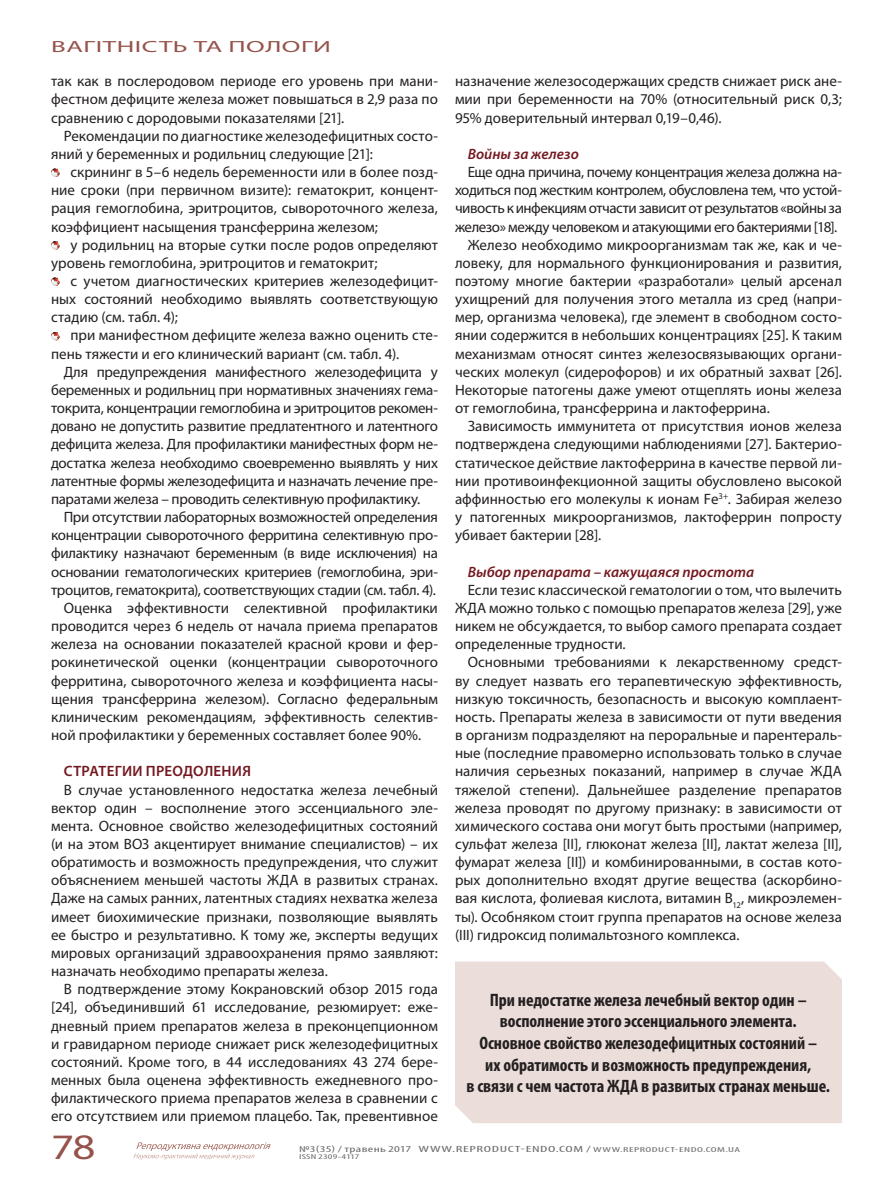
<style>
.page{position:relative;width:893px;height:1187px;background:#fff}
.page>*{position:absolute;margin:0;border:0;box-sizing:border-box;transform-origin:0 0}
.t1{font:35.85px "Myriad Pro";color:#95534b;scale:1.25 1}
.t2{font:700 condensed 18px/21.6px "Myriad Pro";letter-spacing:-.005em;color:#231f20;text-align:center}
.t3{font:16.2px "Myriad Pro";letter-spacing:.02em;color:#95534b;scale:1.67 1}
.t4{font:15px/18.1px "Myriad Pro";color:#231f20;text-align:justify}
.t5{font:15px "Myriad Pro";letter-spacing:-.02em;color:#231f20}
.t6{font:15px "Myriad Pro";letter-spacing:-.03em;color:#231f20}
.t7{font:italic 600 15px "Myriad Pro";color:#741820}
.t8{font:600 15px "Myriad Pro";letter-spacing:.015em;color:#741820}
.t9{font:condensed 9px "Myriad Pro";letter-spacing:.035em;color:#6c6d70;scale:1.67 1}
.t10{font:condensed 7.2px "Myriad Pro";letter-spacing:.01em;color:#6c6d70;scale:1.67 1}
.s1{font-size:7.2px}
</style>
<div class="page">
<svg style="left:133px;top:1142px;width:138px;height:17px"></svg>
<svg style="left:51px;top:168px;width:9px;height:9px"></svg>
<svg style="left:51px;top:241px;width:9px;height:9px"></svg>
<svg style="left:51px;top:277px;width:9px;height:9px"></svg>
<svg style="left:51px;top:332px;width:9px;height:8px"></svg>
<div style="left:455px;top:961px;width:387px;height:162px;background:#ebddd9"></div>
<p class="t3" style="left:51px;top:36px;width:169px">ВАГІТНІСТЬ ТА ПОЛОГИ</p>
<p class="t4" style="left:51px;top:72px;width:388px">так как в послеродовом периоде его уровень при мани&shy;фестном дефиците железа может повышаться в 2,9 раза по сравнению с дородовыми показателями [21].</p>
<p class="t4" style="left:51px;top:126px;width:388px;text-indent:13px">Рекомендации по диагностике железодефицитных состо&shy;яний у беременных и родильниц следующие [21]:</p>
<p class="t4" style="left:51px;top:163px;width:388px;text-indent:20px">cкрининг в 5–6 недель беременности или в более позд&shy;ние сроки (при первичном визите): гематокрит, концент&shy;рация гемоглобина, эритроцитов, сывороточного железа, коэффициент насыщения трансферрина железом;</p>
<p class="t4" style="left:51px;top:235px;width:388px;text-indent:19px">у родильниц на вторые сутки после родов определяют уровень гемоглобина, эритроцитов и гематокрит;</p>
<p class="t4" style="left:51px;top:271px;width:388px;text-indent:20px">с учетом диагностических критериев железодефицит&shy;ных состояний необходимо выявлять соответствующую стадию (см. табл. 4);</p>
<p class="t4" style="left:51px;top:326px;width:388px;text-indent:20px">при манифестном дефиците железа важно оценить сте&shy;пень тяжести и его клинический вариант (см. табл. 4).</p>
<p class="t4" style="left:51px;top:362px;width:388px;text-indent:13px">Для предупреждения манифестного железодефицита у беременных и родильниц при нормативных значениях гема&shy;токрита, концентрации гемоглобина и эритроцитов рекомен&shy;довано не допустить развитие предлатентного и латентного дефицита железа. Для профилактики манифестных форм не&shy;достатка железа необходимо своевременно выявлять у них латентные формы железодефицита и назначать лечение пре&shy;паратами железа – проводить селективную профилактику.</p>
<p class="t5" style="left:64px;top:508px;width:376px">При отсутствии лабораторных возможностей определения</p>
<p class="t5" style="left:51px;top:526px;width:388px">концентрации сывороточного ферритина селективную про-</p>
<p class="t5" style="left:51px;top:544px;width:388px">филактику назначают беременным (в виде исключения) на</p>
<p class="t5" style="left:51px;top:562px;width:388px">основании гематологических критериев (гемоглобина, эри-</p>
<p class="t5" style="left:51px;top:580px;width:386px">троцитов, гематокрита), соответствующих стадии (см. табл. 4).</p>
<p class="t4" style="left:64px;top:598px;width:376px">Оценка эффективности селективной профилактики</p>
<p class="t4" style="left:51px;top:616px;width:388px">проводится через 6 недель от начала приема препаратов</p>
<p class="t4" style="left:51px;top:634px;width:388px">железа на основании показателей красной крови и фер-</p>
<p class="t4" style="left:51px;top:653px;width:388px">рокинетической оценки (концентрации сывороточного</p>
<p class="t4" style="left:51px;top:671px;width:388px">ферритина, сывороточного железа и коэффициента насы-</p>
<p class="t4" style="left:51px;top:689px;width:388px">щения трансферрина железом). Согласно федеральным</p>
<p class="t4" style="left:51px;top:707px;width:388px">клиническим рекомендациям, эффективность селектив-</p>
<p class="t4" style="left:51px;top:725px;width:372px">ной профилактики у беременных составляет более 90%.</p>
<p class="t8" style="left:64px;top:761px;width:189px">СТРАТЕГИИ ПРЕОДОЛЕНИЯ</p>
<p class="t4" style="left:51px;top:780px;width:388px;text-indent:13px">В случае установленного недостатка железа лечебный вектор один – восполнение этого эссенциального эле&shy;мента. Основное свойство железодефицитных состояний (и на этом ВОЗ акцентирует внимание специалистов) – их обратимость и возможность предупреждения, что служит объяснением меньшей частоты ЖДА в развитых странах.<br>Даже на самых ранних, латентных стадиях нехватка железа имеет биохимические признаки, позволяющие выявлять ее быстро и результативно. К тому же, эксперты ведущих мировых организаций здравоохранения прямо заявляют: назначать необходимо препараты железа.</p>
<p class="t4" style="left:51px;top:979px;width:388px;text-indent:13px">В подтверждение этому Кокрановский обзор 2015 года [24], объединивший 61 исследование, резюмирует: еже&shy;дневный прием препаратов железа в преконцепционном и гравидарном периоде снижает риск железодефицитных состояний. Кроме того, в 44 исследованиях 43 274 бере&shy;менных была оценена эффективность ежедневного про&shy;филактического приема препаратов железа в сравнении с его отсутствием или приемом плацебо. Так, превентивное</p>
<p class="t4" style="left:455px;top:72px;width:388px">назначение железосодержащих средств снижает риск ане&shy;мии при беременности на 70% (относительный риск 0,3; 95% доверительный интервал 0,19–0,46).</p>
<p class="t7" style="left:468px;top:144px;width:113px">Войны за железо</p>
<p class="t6" style="left:468px;top:163px;width:376px">Еще одна причина, почему концентрация железа должна на-</p>
<p class="t6" style="left:455px;top:181px;width:388px">ходиться под жестким контролем, обусловлена тем, что устой-</p>
<p class="t6" style="left:455px;top:199px;width:388px">чивость к инфекциям отчасти зависит от результатов «войны за</p>
<p class="t6" style="left:455px;top:217px;width:384px">железо» между человеком и атакующими его бактериями [18].</p>
<p class="t4" style="left:468px;top:235px;width:376px">Железо необходимо микроорганизмам так же, как и че-</p>
<p class="t4" style="left:455px;top:253px;width:388px">ловеку, для нормального функционирования и развития,</p>
<p class="t4" style="left:455px;top:271px;width:388px">поэтому многие бактерии «разработали» целый арсенал</p>
<p class="t4" style="left:455px;top:290px;width:388px">ухищрений для получения этого металла из сред (напри-</p>
<p class="t4" style="left:455px;top:308px;width:388px">мер, организма человека), где элемент в свободном состо-</p>
<p class="t4" style="left:455px;top:326px;width:388px">янии содержится в небольших концентрациях [25]. К таким</p>
<p class="t4" style="left:455px;top:344px;width:388px">механизмам относят синтез железосвязывающих органи-</p>
<p class="t4" style="left:455px;top:362px;width:388px">ческих молекул (сидерофоров) и их обратный захват [26].</p>
<p class="t4" style="left:455px;top:380px;width:388px">Некоторые патогены даже умеют отщеплять ионы железа</p>
<p class="t4" style="left:455px;top:399px;width:316px">от гемоглобина, трансферрина и лактоферрина.</p>
<p class="t4" style="left:468px;top:417px;width:376px">Зависимость иммунитета от присутствия ионов железа</p>
<p class="t4" style="left:455px;top:435px;width:388px">подтверждена следующими наблюдениями [27]. Бактерио-</p>
<p class="t4" style="left:455px;top:453px;width:388px">статическое действие лактоферрина в качестве первой ли-</p>
<p class="t4" style="left:455px;top:471px;width:388px">нии противоинфекционной защиты обусловлено высокой</p>
<p class="t4" style="left:455px;top:489px;width:388px">аффинностью его молекулы к ионам Fe<sup>3+</sup>. Забирая железо</p>
<p class="t4" style="left:455px;top:507px;width:388px">у патогенных микроорганизмов, лактоферрин попросту</p>
<p class="t4" style="left:455px;top:526px;width:148px">убивает бактерии [28].</p>
<p class="t7" style="left:468px;top:562px;width:288px">Выбор препарата – кажущаяся простота</p>
<p class="t4" style="left:455px;top:580px;width:388px;text-indent:13px">Если тезис классической гематологии о том, что вылечить ЖДА можно только с помощью препаратов железа [29], уже никем не обсуждается, то выбор самого препарата создает определенные трудности.</p>
<p class="t4" style="left:455px;top:653px;width:388px;text-indent:13px">Основными требованиями к лекарственному средст&shy;ву следует назвать его терапевтическую эффективность, низкую токсичность, безопасность и высокую комплаент&shy;ность. Препараты железа в зависимости от пути введения в организм подразделяют на пероральные и парентераль&shy;ные (последние правомерно использовать только в случае наличия серьезных показаний, например в случае ЖДА тяжелой степени). Дальнейшее разделение препаратов железа проводят по другому признаку: в зависимости от химического состава они могут быть простыми (например, сульфат железа [II], глюконат железа [II], лактат железа [II], фумарат железа [II]) и комбинированными, в состав кото&shy;рых дополнительно входят другие вещества (аскорбино&shy;вая кислота, фолиевая кислота, витамин В<sub>12</sub>, микроэлемен&shy;ты). Особняком стоит группа препаратов на основе железа (III) гидроксид полимальтозного комплекса.</p>
<p class="t2" style="left:466px;top:988px;width:365px">При недостатке железа лечебный вектор один – восполнение этого эссенциального элемента.<br>Основное свойство железодефицитных состояний –<br>их обратимость и возможность предупреждения,<br>в связи с чем частота ЖДА в развитых странах меньше.</p>
<h1 class="t1" style="left:51px;top:1124px;width:37px">78</h1>
<p class="t9" style="left:299px;top:1142px;width:266px">№3(35) / травень 2017 WWW.REPRODUCT-ENDO.COM / <span class="s1">WWW.REPRODUCT-ENDO.COM.UA</span></p>
<p class="t10" style="left:299px;top:1152px;width:37px">ISSN 2309-4117</p>
</div>
